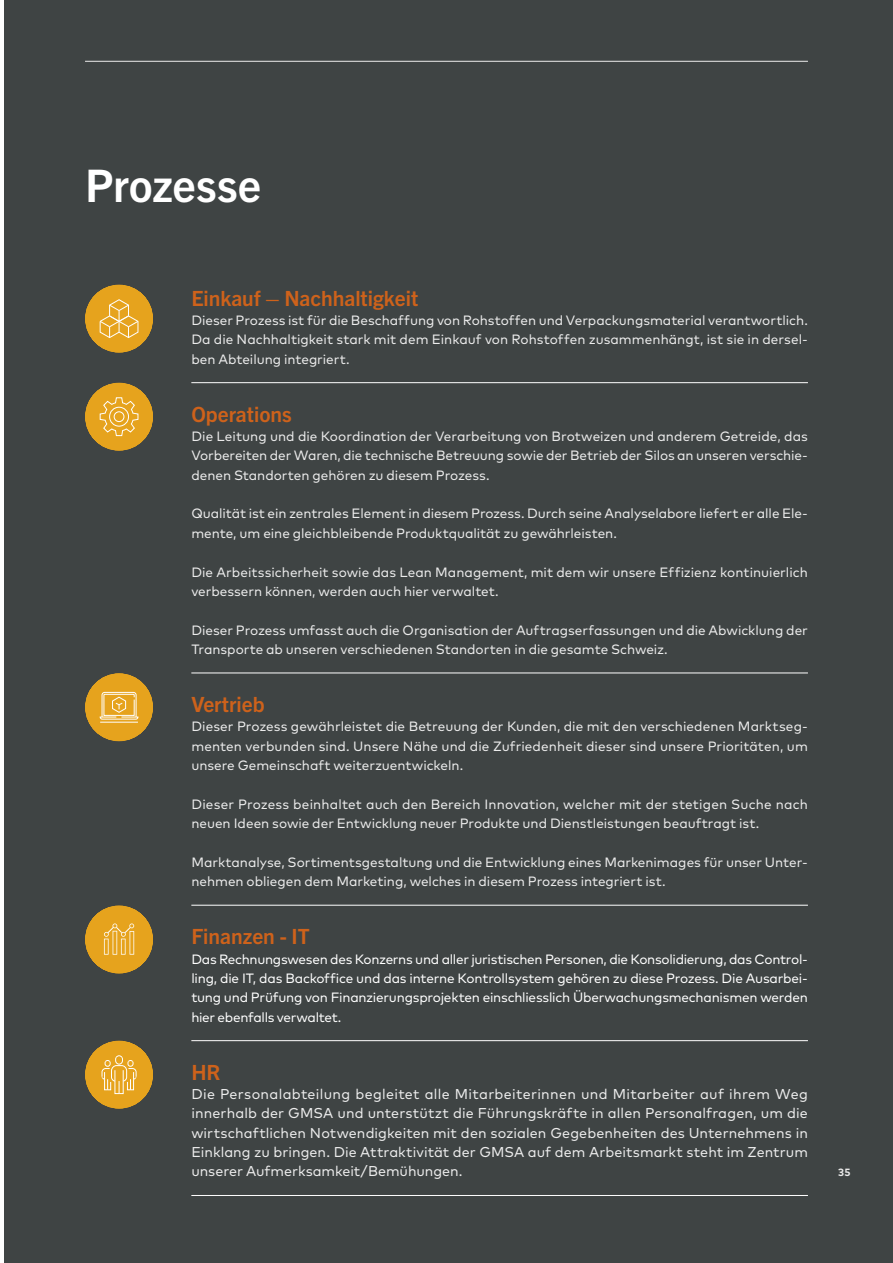
<style>
.page{position:relative;width:893px;height:1263px;background:#fff}
.page>*{position:absolute;margin:0;border:0;box-sizing:border-box;transform-origin:0 0}
.t1{font:700 45px "Trade Gothic Next LT Pro";color:#fff}
.t2{font:700 21px "Trade Gothic Next LT Pro";color:#ce621b}
.t3{font:14.25px/19.4px "Mark Pro";color:#ececec;text-align:justify}
.t4{font:13.5px/19.4px "Mark Pro";color:#ececec}
.t5{font:13.5px/19.4px "Mark Pro";letter-spacing:-.02em;color:#fff;text-align:justify}
.t6{font:700 10.5px "Mark Pro";color:#ececec}
</style>
<div class="page">
<div style="left:4px;top:0;width:889px;height:1263px;background:#3f4444"></div>
<hr style="left:191px;top:382px;width:617px;height:1px;background:#fff">
<hr style="left:191px;top:673px;width:617px;height:1px;background:#fff">
<hr style="left:191px;top:905px;width:617px;height:1px;background:#fff">
<hr style="left:191px;top:1040px;width:617px;height:1px;background:#fff">
<hr style="left:191px;top:1195px;width:617px;height:1px;background:#fff">
<div style="left:85px;top:285px;width:68px;height:68px;background:#e6a31d;border-radius:50%"></div>
<svg style="left:99px;top:299px;width:40px;height:39px"></svg>
<div style="left:85px;top:673px;width:68px;height:68px;background:#e6a31d;border-radius:50%"></div>
<svg style="left:99px;top:691px;width:40px;height:32px"></svg>
<div style="left:85px;top:383px;width:68px;height:68px;background:#e6a31d;border-radius:50%"></div>
<svg style="left:99px;top:397px;width:40px;height:40px"></svg>
<div style="left:85px;top:905px;width:68px;height:68px;background:#e6a31d;border-radius:50%"></div>
<svg style="left:103px;top:923px;width:32px;height:32px"></svg>
<div style="left:85px;top:1041px;width:68px;height:68px;background:#e6a31d;border-radius:50%"></div>
<svg style="left:101px;top:1055px;width:36px;height:40px"></svg>
<hr style="left:85px;top:61px;width:723px;height:1px;background:#ececec">
<h1 class="t1" style="left:85px;top:155px;width:178px">Prozesse</h1>
<h2 class="t2" style="left:191px;top:283px;width:228px">Einkauf – Nachhaltigkeit</h2>
<p class="t4" style="left:191px;top:309px;width:618px;text-align:justify">Dieser Prozess ist für die Beschaffung von Rohstoffen und Verpackungsmaterial verantwortlich.<br>Da die Nachhaltigkeit stark mit dem Einkauf von Rohstoffen zusammenhängt, ist sie in dersel&shy;ben Abteilung integriert.</p>
<h2 class="t2" style="left:191px;top:399px;width:102px">Operations</h2>
<p class="t4" style="left:191px;top:425px;width:618px;text-align:justify">Die Leitung und die Koordination der Verarbeitung von Brotweizen und anderem Getreide, das Vorbereiten der Waren, die technische Betreuung sowie der Betrieb der Silos an unseren verschie&shy;denen Standorten gehören zu diesem Prozess.</p>
<p class="t4" style="left:191px;top:503px;width:618px">Qualität ist ein zentrales Element in diesem Prozess. Durch seine Analyselabore liefert er alle Ele&shy;mente, um eine gleichbleibende Produktqualität zu gewährleisten.</p>
<p class="t4" style="left:191px;top:561px;width:618px">Die Arbeitssicherheit sowie das Lean Management, mit dem wir unsere Effizienz kontinuierlich verbessern können, werden auch hier verwaltet.</p>
<p class="t4" style="left:191px;top:619px;width:618px">Dieser Prozess umfasst auch die Organisation der Auftragserfassungen und die Abwicklung der<br>Transporte ab unseren verschiedenen Standorten in die gesamte Schweiz.</p>
<h2 class="t2" style="left:191px;top:690px;width:75px">Vertrieb</h2>
<p class="t4" style="left:191px;top:716px;width:618px;text-align:justify">Dieser Prozess gewährleistet die Betreuung der Kunden, die mit den verschiedenen Marktseg&shy;menten verbunden sind. Unsere Nähe und die Zufriedenheit dieser sind unsere Prioritäten, um unsere Gemeinschaft weiterzuentwickeln.</p>
<p class="t4" style="left:191px;top:793px;width:618px">Dieser Prozess beinhaltet auch den Bereich Innovation, welcher mit der stetigen Suche nach neuen Ideen sowie der Entwicklung neuer Produkte und Dienstleistungen beauftragt ist.</p>
<p class="t4" style="left:191px;top:851px;width:618px">Marktanalyse, Sortimentsgestaltung und die Entwicklung eines Markenimages für unser Unter&shy;nehmen obliegen dem Marketing, welches in diesem Prozess integriert ist.</p>
<h2 class="t2" style="left:191px;top:922px;width:120px">Finanzen - IT</h2>
<p class="t5" style="left:191px;top:948px;width:618px">Das Rechnungswesen des Konzerns und aller juristischen Personen, die Konsolidierung, das Control&shy;ling, die IT, das Backoffice und das interne Kontrollsystem gehören zu diese Prozess. Die Ausarbei&shy;tung und Prüfung von Finanzierungsprojekten einschliesslich Überwachungsmechanismen werden hier ebenfalls verwaltet.</p>
<h2 class="t2" style="left:191px;top:1057px;width:31px">HR</h2>
<p class="t3" style="left:191px;top:1083px;width:618px">Die Personalabteilung begleitet alle Mitarbeiterinnen und Mitarbeiter auf ihrem Weg innerhalb der GMSA und unterstützt die Führungskräfte in allen Personalfragen, um die wirtschaftlichen Notwendigkeiten mit den sozialen Gegebenheiten des Unternehmens in Einklang zu bringen. Die Attraktivität der GMSA auf dem Arbeitsmarkt steht im Zentrum unserer Aufmerksamkeit/Bemühungen.</p>
<p class="t6" style="left:838px;top:1165px;width:14px">35</p>
</div>
